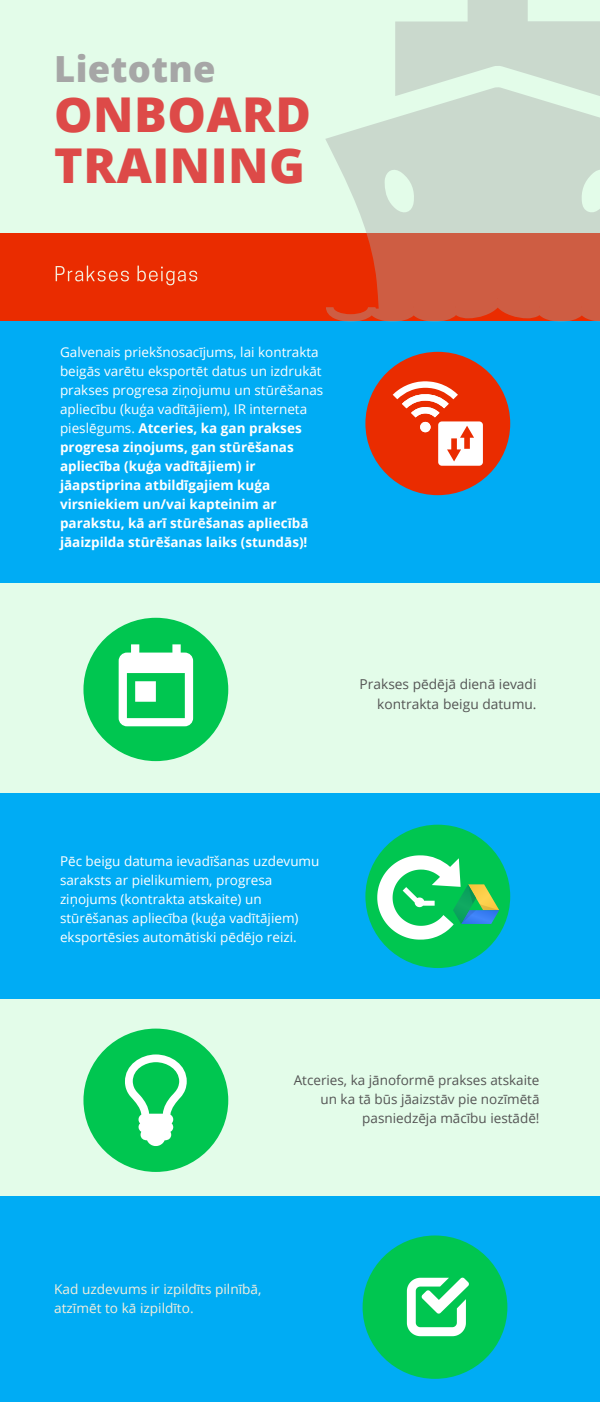
<style>
.page{position:relative;width:600px;height:1402px;background:#fff}
.page>*{position:absolute;margin:0;border:0;box-sizing:border-box;transform-origin:0 0}
.t1{font:800 48px/51.4px "Open Sans";letter-spacing:.01em;color:#dd4a48}
.t2{font:800 36px "Open Sans";letter-spacing:.01em;color:#a6a6a6}
.t3{font:13.6px/20.2px "Open Sans";color:#545454;text-align:right}
.t4{font:700 13.5px/19px "Open Sans";color:#fff}
.t5{font:13.5px/19px "Open Sans";color:#fff}
.t6{font:13.5px/19px "Open Sans";color:#545454;text-align:right}
.t7{font:13.5px/18.8px "Open Sans";color:#f5eedc}
.s1{font-weight:400}
</style>
<div class="page">
<div style="left:0;top:0;width:600px;height:1401px;background:#e3fce9"></div>
<div style="left:0;top:320px;width:600px;height:262px;background:#00acf4"></div>
<div style="left:0;top:234px;width:600px;height:87px;background:#ea2c00"></div>
<div style="left:0;top:792px;width:600px;height:206px;background:#00acf4"></div>
<div style="left:0;top:1196px;width:600px;height:205px;background:#00acf4"></div>
<div style="left:365px;top:352px;width:145px;height:143px;background:#ea2c00;border-radius:50%"></div>
<div style="left:83px;top:617px;width:145px;height:144px;background:#00c650;border-radius:50%"></div>
<div style="left:365px;top:824px;width:145px;height:143px;background:#00c650;border-radius:50%"></div>
<div style="left:83px;top:1028px;width:145px;height:143px;background:#00c650;border-radius:50%"></div>
<div style="left:363px;top:1235px;width:144px;height:143px;background:#00c650;border-radius:50%"></div>
<svg style="left:344px;top:321px;width:256px;height:1px"></svg>
<svg style="left:325px;top:96px;width:275px;height:225px;fill:#ced9cd"></svg>
<svg style="left:395px;top:0;width:205px;height:96px"></svg>
<svg style="left:407px;top:1277px;width:62px;height:58px"></svg>
<svg style="left:393px;top:381px;width:90px;height:84px"></svg>
<div style="left:420px;top:422px;width:11px;height:10px;background:#fff;border-radius:50%"></div>
<svg style="left:119px;top:644px;width:74px;height:82px"></svg>
<svg style="left:125px;top:1054px;width:62px;height:91px"></svg>
<svg style="left:377px;top:855px;width:122px;height:84px"></svg>
<svg style="left:56px;top:265px;width:73px;height:16px"></svg>
<svg style="left:137px;top:265px;width:60px;height:20px"></svg>
<h2 class="t2" style="left:54px;top:42px;width:163px">Lietotne</h2>
<h1 class="t1" style="left:54px;top:86px;width:259px">ONBOARD<br>TRAINING</h1>
<p class="t4" style="left:60px;top:342px;width:265px"><span class="s1">Galvenais priekšnosacījums, lai kontrakta beigās varētu eksportēt datus un izdrukāt prakses progresa ziņojumu un stūrēšanas apliecību (kuģa vadītājiem), IR interneta pieslēgums.</span> Atceries, ka gan prakses progresa ziņojums, gan stūrēšanas apliecība (kuģa vadītājiem) ir jāapstiprina atbildīgajiem kuģa virsniekiem un/vai kapteinim ar parakstu, kā arī stūrēšanas apliecībā jāaizpilda stūrēšanas laiks (stundās)!</p>
<p class="t3" style="left:360px;top:673px;width:178px">Prakses pēdējā dienā ievadi kontrakta beigu datumu.</p>
<p class="t5" style="left:60px;top:851px;width:261px">Pēc beigu datuma ievadīšanas uzdevumu saraksts ar pielikumiem, progresa ziņojums (kontrakta atskaite) un stūrēšanas apliecība (kuģa vadītājiem) eksportēsies automātiski pēdējo reizi.</p>
<p class="t6" style="left:294px;top:1070px;width:247px">Atceries, ka jānoformē prakses atskaite un ka tā būs jāaizstāv pie nozīmētā pasniedzēja mācību iestādē!</p>
<p class="t7" style="left:54px;top:1278px;width:209px">Kad uzdevums ir izpildīts pilnībā, atzīmēt to kā izpildīto.</p>
</div>
